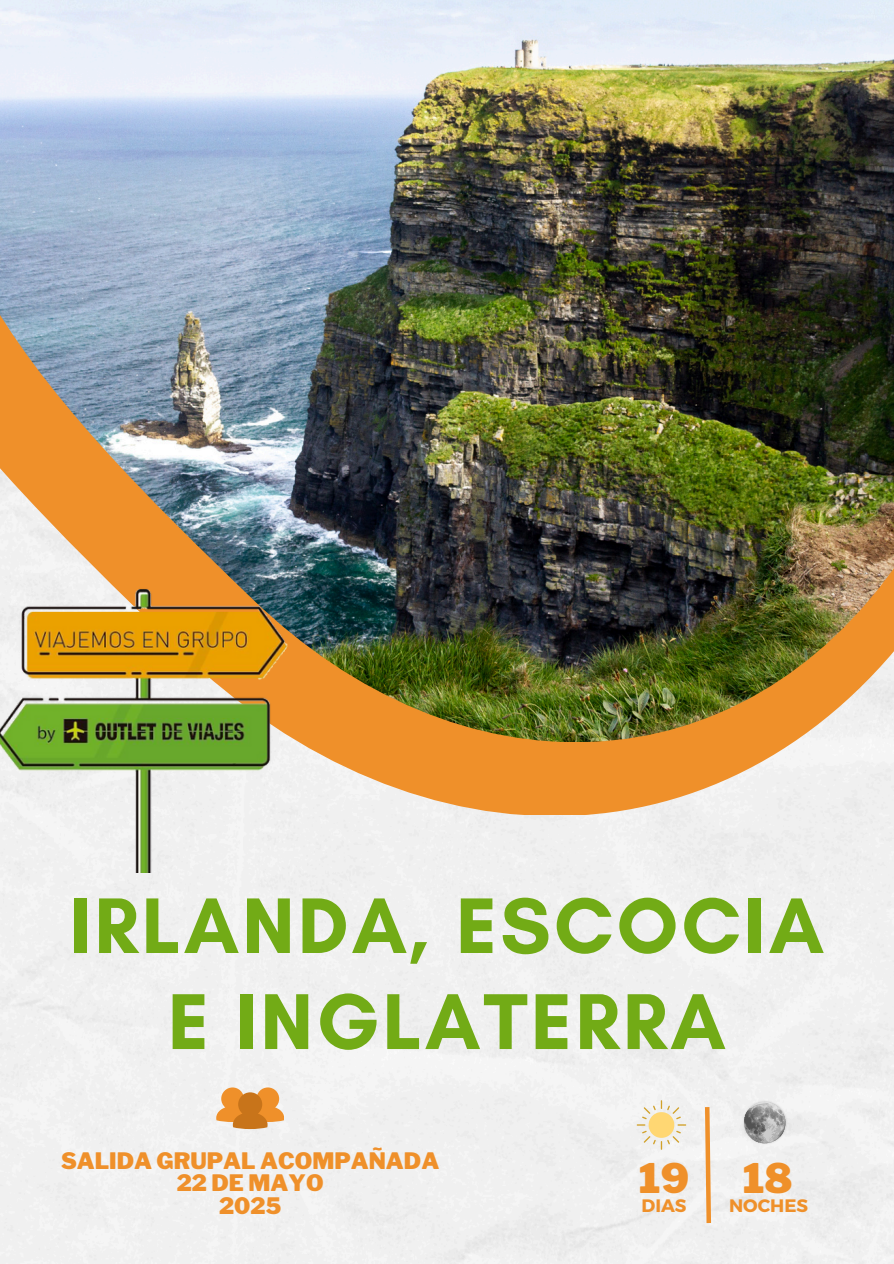
<style>
.page{position:relative;width:894px;height:1264px;background:#fff}
.page>*{position:absolute;margin:0;border:0;box-sizing:border-box;transform-origin:0 0}
.t1{font:700 80.55px "Glacial Indifference";letter-spacing:.04em;color:#72ab16}
.t2{font:700 80.25px "Glacial Indifference";letter-spacing:.04em;color:#72ab16}
.t3{font:900 40.5px "Libre Franklin";color:#ef902a}
.t4{font:900 22.5px/22.5px "Libre Franklin";color:#ef902a;text-align:center}
.t5{font:700 18px "Montserrat";color:#ef902a}
</style>
<div class="page">
<div style="left:0;top:815px;width:893px;height:448px;background:#f0f0f0"></div>
<svg style="left:294px;top:741px;width:599px;height:74px;fill:#ef902a"></svg>
<img style="left:0;top:0;width:893px;height:741px">
<svg style="left:702px;top:1102px;width:11px;height:125px"></svg>
<svg style="left:636px;top:1100px;width:50px;height:49px"></svg>
<img style="left:740px;top:1098px;width:48px;height:48px">
<svg style="left:744px;top:1101px;width:41px;height:42px;background:#aaa"></svg>
<svg style="left:216px;top:1087px;width:68px;height:42px"></svg>
<img style="left:0;top:541px;width:294px;height:331px">
<h2 class="t2" style="left:69px;top:876px;width:755px">IRLANDA, ESCOCIA</h2>
<p class="t1" style="left:168px;top:972px;width:559px">E INGLATERRA</p>
<p class="t4" style="left:61px;top:1149px;width:379px">SALIDA GRUPAL ACOMPAÑADA<br>22 DE MAYO<br>2025</p>
<p class="t3" style="left:638px;top:1153px;width:52px">19</p>
<h1 class="t3" style="left:742px;top:1153px;width:51px">18</h1>
<p class="t5" style="left:641px;top:1194px;width:46px">DIAS</p>
<p class="t5" style="left:728px;top:1194px;width:80px">NOCHES</p>
</div>
